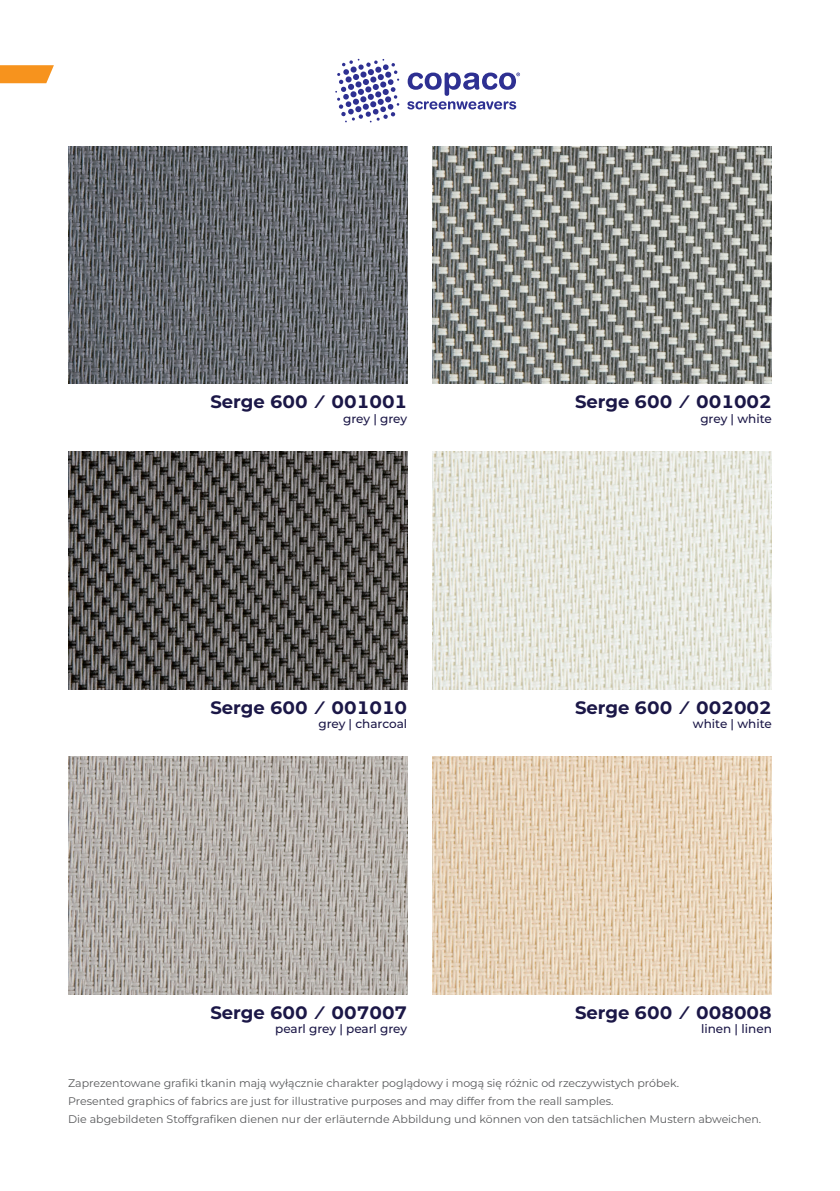
<style>
.page{position:relative;width:840px;height:1191px;background:#fff}
.page>*{position:absolute;margin:0;border:0;box-sizing:border-box;transform-origin:0 0}
.t1{font:700 18px "Aluprof Sans";color:#1b1747}
.t2{font:500 12px "Aluprof Sans";color:#1b1747}
.t3{font:11px/18px "Aluprof Sans";color:#57585a}
</style>
<div class="page">
<svg style="left:0;top:65px;width:54px;height:18px"></svg>
<svg style="left:335px;top:59px;width:64px;height:63px"></svg>
<svg style="left:407px;top:73px;width:112px;height:36px"></svg>
<img style="left:432px;top:146px;width:339px;height:238px">
<img style="left:432px;top:451px;width:339px;height:238px">
<img style="left:432px;top:756px;width:339px;height:238px">
<img style="left:68px;top:146px;width:339px;height:238px">
<img style="left:68px;top:451px;width:339px;height:238px">
<img style="left:68px;top:756px;width:339px;height:238px">
<p class="t1" style="left:210px;top:389px;width:198px">Serge 600 ⁄ 001001</p>
<p class="t2" style="left:343px;top:410px;width:66px">grey | grey</p>
<p class="t1" style="left:574px;top:389px;width:198px">Serge 600 ⁄ 001002</p>
<p class="t2" style="left:700px;top:410px;width:73px">grey | white</p>
<p class="t1" style="left:210px;top:694px;width:198px">Serge 600 ⁄ 001010</p>
<p class="t2" style="left:318px;top:715px;width:90px">grey | charcoal</p>
<p class="t1" style="left:574px;top:694px;width:198px">Serge 600 ⁄ 002002</p>
<p class="t2" style="left:692px;top:715px;width:80px">white | white</p>
<p class="t1" style="left:210px;top:999px;width:198px">Serge 600 ⁄ 007007</p>
<p class="t2" style="left:275px;top:1020px;width:133px">pearl grey | pearl grey</p>
<p class="t1" style="left:574px;top:999px;width:198px">Serge 600 ⁄ 008008</p>
<p class="t2" style="left:700px;top:1020px;width:72px">linen | linen</p>
<p class="t3" style="left:68px;top:1073px;width:694px">Zaprezentowane grafiki tkanin mają wyłącznie charakter poglądowy i mogą się różnic od rzeczywistych próbek.<br>Presented graphics of fabrics are just for illustrative purposes and may differ from the reall samples.<br>Die abgebildeten Stoffgrafiken dienen nur der erläuternde Abbildung und können von den tatsächlichen Mustern abweichen.</p>
</div>
